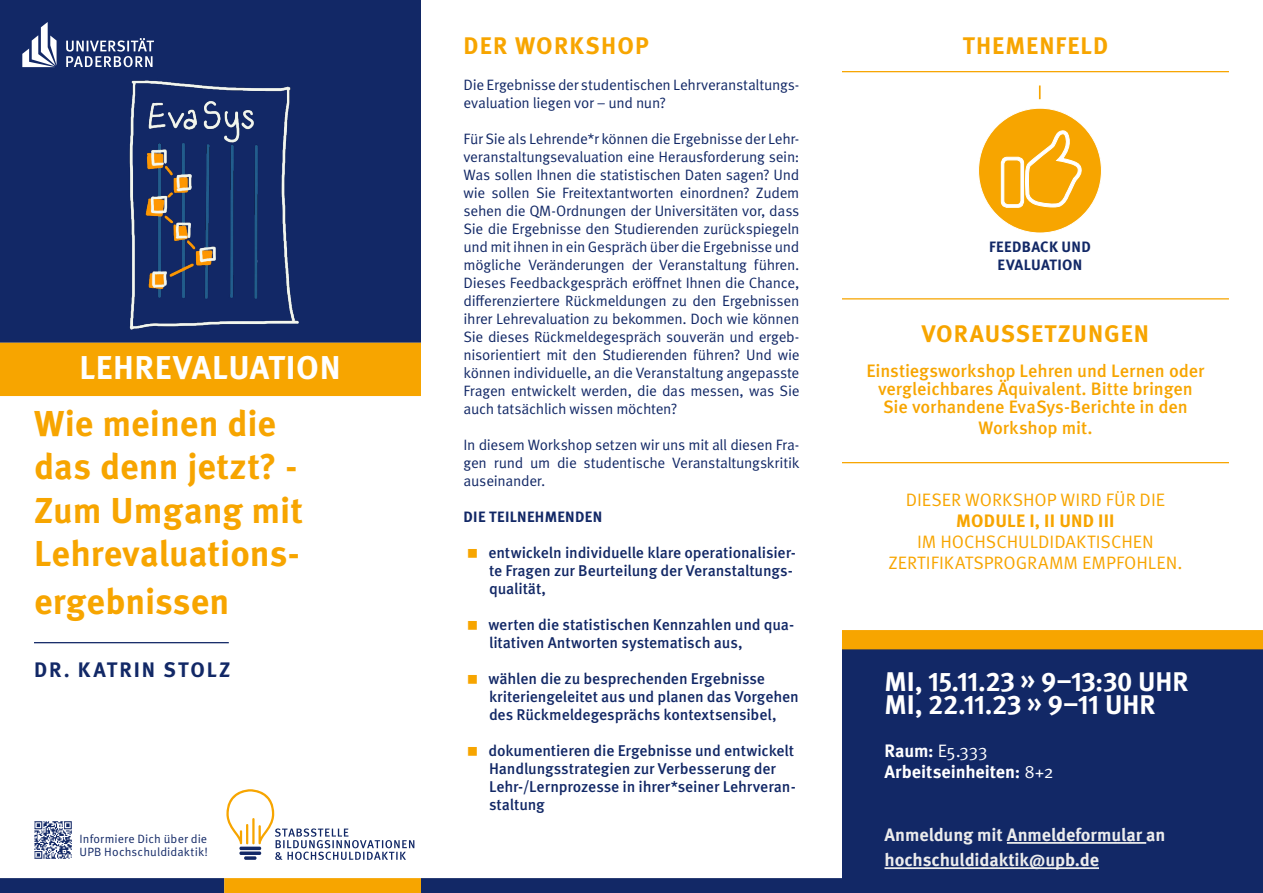
<style>
.page{position:relative;width:1263px;height:893px;background:#fff}
.page>*{position:absolute;margin:0;border:0;box-sizing:border-box;transform-origin:0 0}
.t1{font:700 36px/43.5px "Meta OT";color:#f7a500}
.t2{font:700 33px "Meta OT";letter-spacing:.015em;color:#fff}
.t3{font:700 27px/22.2px "Meta OT";letter-spacing:-.005em;color:#fff}
.t4{font:700 24px "Meta OT";letter-spacing:.045em;color:#f7a500}
.t5{font:700 21px "Meta OT";letter-spacing:.09em;color:#122866}
.t6{font:500 18px/18px "Meta OT";letter-spacing:-.005em;color:#f7a500;text-align:center}
.t7{font:18px/21px "Meta OT";color:#f7a500;text-align:center}
.t8{font:700 18px/25.2px "Meta OT";letter-spacing:-.01em;color:#ececec}
.t9{font:700 18px/21px "Meta OT";color:#fff}
.t10{font:700 18px "Meta OT";letter-spacing:.01em;color:#f7a500}
.t11{font:500 15.6px/18px "Meta OT";letter-spacing:-.01em;color:#122866}
.t12{font:15px/18px "Meta OT";letter-spacing:-.02em;color:#122866;text-align:justify}
.t13{font:700 15px/18px "Meta OT";letter-spacing:.02em;color:#122866;text-align:center}
.t14{font:12px/13.5px "Meta OT";letter-spacing:.01em;color:#122866}
.s1{font-weight:400}
</style>
<div class="page">
<div style="left:0;top:0;width:421px;height:343px;background:#122866"></div>
<img style="left:29px;top:43px;width:383px;height:300px">
<div style="left:0;top:343px;width:421px;height:53px;background:#f7a500"></div>
<hr style="left:34px;top:642px;width:195px;height:1px;background:#122866">
<svg style="left:0;top:878px;width:842px;height:15px"></svg>
<svg style="left:22px;top:22px;width:132px;height:45px"></svg>
<img style="left:34px;top:821px;width:38px;height:38px">
<svg style="left:226px;top:789px;width:188px;height:71px"></svg>
<hr style="left:842px;top:71px;width:387px;height:1px;background:#f7a500">
<svg style="left:1039px;top:85px;width:1px;height:14px"></svg>
<div style="left:842px;top:649px;width:421px;height:244px;background:#122866"></div>
<hr style="left:1007px;top:842px;width:139px;height:2px;background:#ececec">
<hr style="left:884px;top:867px;width:215px;height:2px;background:#ececec">
<div style="left:842px;top:630px;width:421px;height:19px;background:#f7a500"></div>
<hr style="left:842px;top:298px;width:387px;height:1px;background:#f7a500">
<hr style="left:842px;top:462px;width:387px;height:1px;background:#f7a500">
<svg style="left:978px;top:108px;width:124px;height:125px"></svg>
<h2 class="t2" style="left:79px;top:347px;width:263px">LEHREVALUATION</h2>
<h1 class="t1" style="left:34px;top:402px;width:271px">Wie meinen die das denn jetzt? -<br>Zum Umgang mit<br>Lehrevaluations-</h1>
<h1 class="t1" style="left:34px;top:580px;width:197px">ergebnissen</h1>
<h3 class="t5" style="left:34px;top:657px;width:198px">DR. KATRIN STOLZ</h3>
<p class="t14" style="left:80px;top:832px;width:130px">Informiere Dich über die<br>UPB Hochschuldidaktik!</p>
<h3 class="t4" style="left:464px;top:30px;width:187px">DER WORKSHOP</h3>
<p class="t12" style="left:463px;top:76px;width:337px">Die Ergebnisse der studentischen Lehrveranstaltungs&shy;evaluation liegen vor – und nun?</p>
<p class="t12" style="left:463px;top:130px;width:337px">Für Sie als Lehrende*r können die Ergebnisse der Lehr&shy;veranstaltungsevaluation eine Herausforderung sein:<br>Was sollen Ihnen die statistischen Daten sagen? Und wie sollen Sie Freitextantworten einordnen? Zudem sehen die QM-Ordnungen der Universitäten vor, dass Sie die Ergebnisse den Studierenden zurückspiegeln und mit ihnen in ein Gespräch über die Ergebnisse und mögliche Veränderungen der Veranstaltung führen.<br>Dieses Feedbackgespräch eröffnet Ihnen die Chance, differenziertere Rückmeldungen zu den Ergebnissen ihrer Lehrevaluation zu bekommen. Doch wie können Sie dieses Rückmeldegespräch souverän und ergeb&shy;nisorientiert mit den Studierenden führen? Und wie können individuelle, an die Veranstaltung angepasste Fragen entwickelt werden, die das messen, was Sie auch tatsächlich wissen möchten?</p>
<p class="t12" style="left:463px;top:436px;width:337px">In diesem Workshop setzen wir uns mit all diesen Fra&shy;gen rund um die studentische Veranstaltungskritik auseinander.</p>
<p class="t13" style="left:464px;top:508px;width:140px">DIE TEILNEHMENDEN</p>
<p class="t11" style="left:488px;top:544px;width:309px">entwickeln individuelle klare operationalisier&shy;te Fragen zur Beurteilung der Veranstaltungs&shy;qualität,</p>
<p class="t11" style="left:488px;top:616px;width:307px">werten die statistischen Kennzahlen und qua&shy;litativen Antworten systematisch aus,</p>
<p class="t11" style="left:488px;top:670px;width:312px">wählen die zu besprechenden Ergebnisse kriteriengeleitet aus und planen das Vorgehen des Rückmeldegesprächs kontextsensibel,</p>
<p class="t11" style="left:488px;top:742px;width:309px">dokumentieren die Ergebnisse und entwickelt Handlungsstrategien zur Verbesserung der Lehr-/Lernprozesse in ihrer*seiner Lehrveran&shy;staltung</p>
<h3 class="t4" style="left:963px;top:30px;width:147px">THEMENFELD</h3>
<p class="t13" style="left:989px;top:238px;width:103px">FEEDBACK UND<br>EVALUATION</p>
<h3 class="t4" style="left:922px;top:318px;width:229px">VORAUSSETZUNGEN</h3>
<p class="t6" style="left:866px;top:362px;width:340px">Einstiegsworkshop Lehren und Lernen oder vergleichbares Äquivalent. Bitte bringen<br>Sie vorhandene EvaSys-Berichte in den</p>
<p class="t6" style="left:978px;top:419px;width:116px">Workshop mit.</p>
<p class="t7" style="left:906px;top:489px;width:261px">DIESER WORKSHOP WIRD FÜR DIE</p>
<p class="t10" style="left:956px;top:509px;width:160px">MODULE I, II UND III</p>
<p class="t7" style="left:888px;top:531px;width:295px">IM HOCHSCHULDIDAKTISCHEN<br>ZERTIFIKATSPROGRAMM EMPFOHLEN.</p>
<h3 class="t3" style="left:885px;top:671px;width:305px">MI, 15.11.23 » 9–13:30 UHR<br>MI, 22.11.23 » 9–11 UHR</h3>
<p class="t9" style="left:884px;top:740px;width:171px">Raum: <span class="s1">E5.333<br></span>Arbeitseinheiten: <span class="s1">8+2</span></p>
<p class="t8" style="left:884px;top:822px;width:282px">Anmeldung mit Anmeldeformular an hochschuldidaktik@upb.de</p>
</div>
